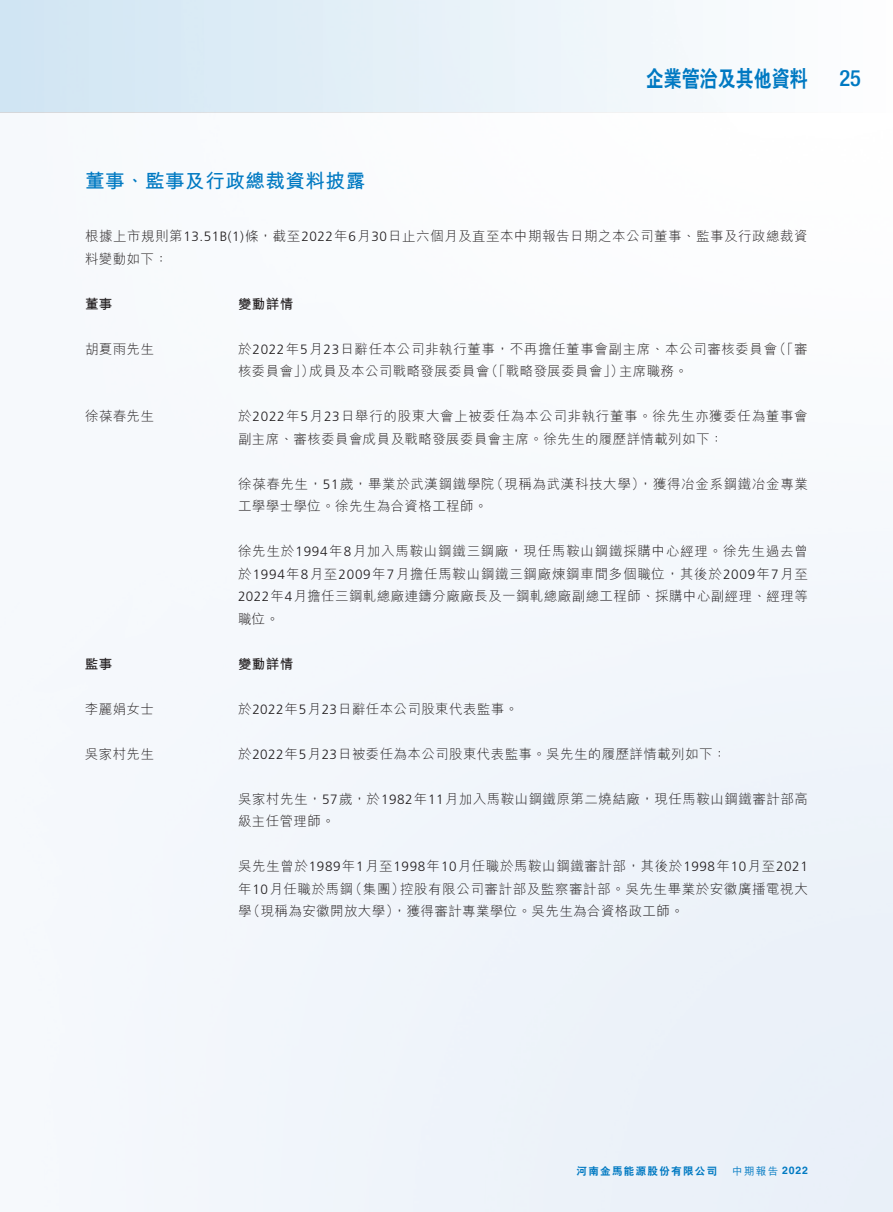
<style>
.page{position:relative;width:893px;height:1212px;background:#fff}
.page>*{position:absolute;margin:0;border:0;box-sizing:border-box;transform-origin:0 0}
.t1{font:800 22.5px "C Hei 2 HK";color:#0079c2;scale:.8 1}
.t2{font:500 condensed 22.5px "Helvetica Neue LT Std";color:#0079c2}
.t3{font:700 19.5px "M Hei HK";letter-spacing:.03em;color:#0079c2}
.t4{font:300 13.5px/22.5px "M Hei HK";letter-spacing:.03em;color:#231f20}
.t5{font:300 13.5px/22.5px "M Hei HK";letter-spacing:.05em;color:#231f20}
.t6{font:700 13.5px "M Hei HK";letter-spacing:.03em;color:#231f20}
.t7{font:800 10.5px "C Hei 2 HK";letter-spacing:.125em;color:#0079c2}
.t8{font:500 10.5px "M Hei HK";color:#0079c2}
.s1{font-family:"Frutiger LT Std"}
.s2{font-family:"Helvetica LT Std";font-weight:700}
</style>
<div class="page">
<svg style="left:0;top:0;width:841px;height:113px"></svg>
<h2 class="t3" style="left:85px;top:166px;width:282px">董事、監事及行政總裁資料披露</h2>
<h1 class="t1" style="left:646px;top:64px;width:204px">企業管治及其他資料</h1>
<p class="t4" style="left:85px;top:225px;width:724px">根據上市規則第<span class="s1">13.51B(1)</span>條，截至<span class="s1">2022</span>年<span class="s1">6</span>月<span class="s1">30</span>日止六個月及直至本中期報告日期之本公司董事、監事及行政總裁資料變動如下：</p>
<p class="t6" style="left:85px;top:294px;width:29px">董事</p>
<p class="t6" style="left:238px;top:294px;width:57px">變動詳情</p>
<p class="t4" style="left:85px;top:337px;width:71px">胡夏雨先生</p>
<p class="t4" style="left:238px;top:337px;width:571px">於<span class="s1">2022</span>年<span class="s1">5</span>月<span class="s1">23</span>日辭任本公司非執行董事，不再擔任董事會副主席、本公司審核委員會（「審核委員會」）成員及本公司戰略發展委員會（「戰略發展委員會」）主席職務。</p>
<p class="t4" style="left:85px;top:405px;width:71px">徐葆春先生</p>
<p class="t5" style="left:238px;top:405px;width:571px">於<span class="s1">2022</span>年<span class="s1">5</span>月<span class="s1">23</span>日舉行的股東大會上被委任為本公司非執行董事。徐先生亦獲委任為董事會副主席、審核委員會成員及戰略發展委員會主席。徐先生的履歷詳情載列如下：</p>
<p class="t4" style="left:238px;top:472px;width:571px">徐葆春先生，<span class="s1">51</span>歲，畢業於武漢鋼鐵學院（現稱為武漢科技大學），獲得冶金系鋼鐵冶金專業工學學士學位。徐先生為合資格工程師。</p>
<p class="t4" style="left:238px;top:540px;width:571px;text-align:justify">徐先生於<span class="s1">1994</span>年<span class="s1">8</span>月加入馬鞍山鋼鐵三鋼廠，現任馬鞍山鋼鐵採購中心經理。徐先生過去曾於<span class="s1">1994</span>年<span class="s1">8</span>月至<span class="s1">2009</span>年<span class="s1">7</span>月擔任馬鞍山鋼鐵三鋼廠煉鋼車間多個職位，其後於<span class="s1">2009</span>年<span class="s1">7</span>月至<span class="s1">2022</span>年<span class="s1">4</span>月擔任三鋼軋總廠連鑄分廠廠長及一鋼軋總廠副總工程師、採購中心副經理、經理等職位。</p>
<p class="t6" style="left:85px;top:654px;width:29px">監事</p>
<p class="t6" style="left:238px;top:654px;width:57px">變動詳情</p>
<p class="t4" style="left:85px;top:697px;width:71px">李麗娟女士</p>
<p class="t4" style="left:238px;top:697px;width:282px">於<span class="s1">2022</span>年<span class="s1">5</span>月<span class="s1">23</span>日辭任本公司股東代表監事。</p>
<p class="t4" style="left:85px;top:742px;width:71px">吳家村先生</p>
<p class="t4" style="left:238px;top:742px;width:490px">於<span class="s1">2022</span>年<span class="s1">5</span>月<span class="s1">23</span>日被委任為本公司股東代表監事。吳先生的履歷詳情載列如下：</p>
<p class="t4" style="left:238px;top:787px;width:571px">吳家村先生，<span class="s1">57</span>歲，於<span class="s1">1982</span>年<span class="s1">11</span>月加入馬鞍山鋼鐵原第二燒結廠，現任馬鞍山鋼鐵審計部高級主任管理師。</p>
<p class="t4" style="left:238px;top:855px;width:571px;text-align:justify">吳先生曾於<span class="s1">1989</span>年<span class="s1">1</span>月至<span class="s1">1998</span>年<span class="s1">10</span>月任職於馬鞍山鋼鐵審計部，其後於<span class="s1">1998</span>年<span class="s1">10</span>月至<span class="s1">2021</span>年<span class="s1">10</span>月任職於馬鋼（集團）控股有限公司審計部及監察審計部。吳先生畢業於安徽廣播電視大學（現稱為安徽開放大學），獲得審計專業學位。吳先生為合資格政工師。</p>
<h1 class="t2" style="left:839px;top:65px;width:23px">25</h1>
<p class="t7" style="left:577px;top:1164px;width:142px">河南金馬能源股份有限公司</p>
<p class="t8" style="left:732px;top:1163px;width:77px">中期報告 <span class="s2">2022</span></p>
</div>
